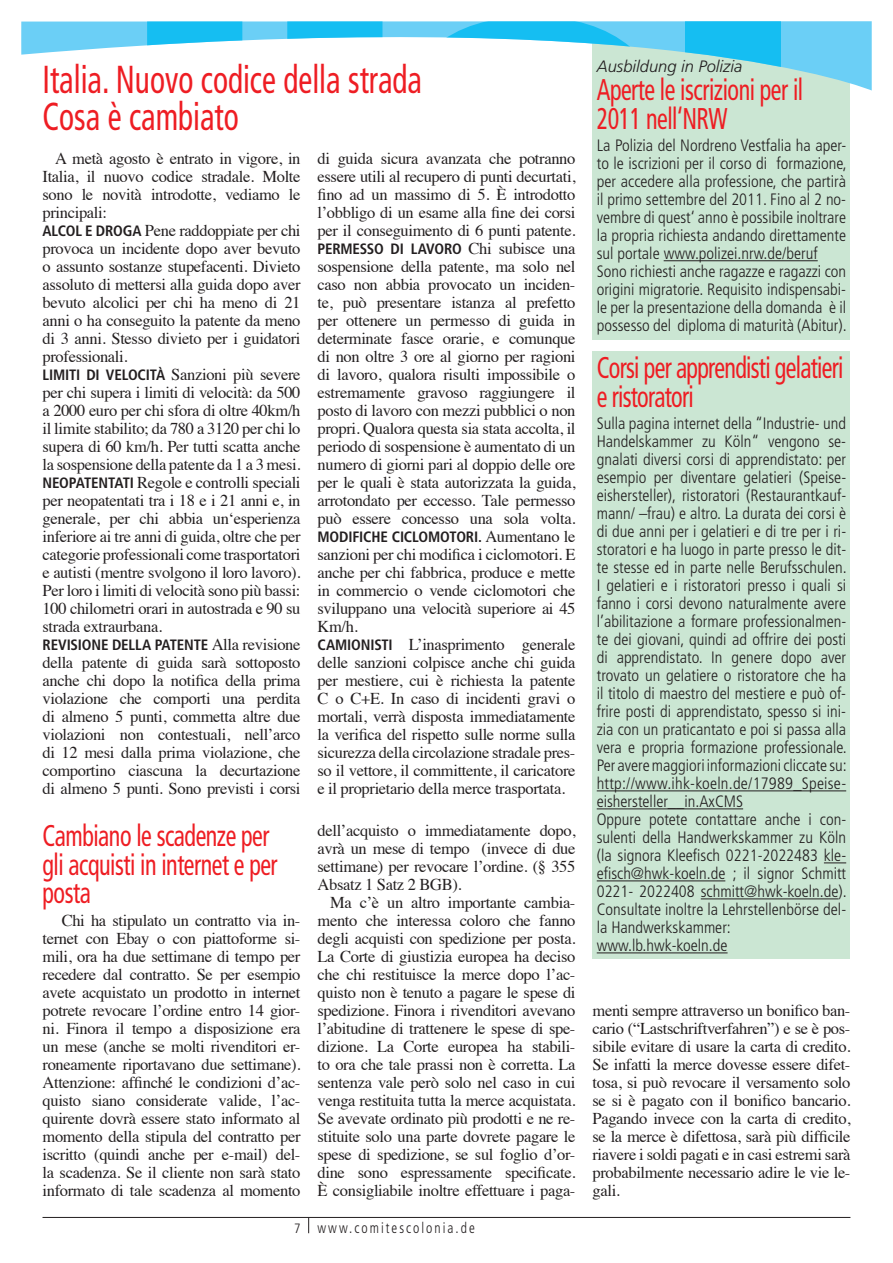
<style>
.page{position:relative;width:893px;height:1263px;background:#fff}
.page>*{position:absolute;margin:0;border:0;box-sizing:border-box;transform-origin:0 0}
.t1{font:condensed 39px/37.2px "Frutiger";color:#ee1d23;scale:.8 1}
.t2{font:condensed 30px/28.5px "Frutiger";letter-spacing:-.02em;color:#ee1d23;scale:.8 1}
.t3{font:16.5px/18px "Times";letter-spacing:-.02em;color:#231f20;text-align:justify}
.t4{font:300 condensed 16.5px/18px "Frutiger";color:#231f20}
.t5{font:italic 300 16.5px "Frutiger";color:#231f20}
.t6{font:700 condensed 15px "Frutiger";letter-spacing:-.01em;color:#231f20}
.t7{font:300 condensed 15px "Frutiger";letter-spacing:.15em;color:#231f20;scale:.9 1}
.s1{font-family:"Frutiger";font-weight:700;font-stretch:condensed;font-size:15px}
.s2{font-size:13.5px}
</style>
<div class="page">
<div style="left:592px;top:37px;width:258px;height:303px;background:#cbe6d3"></div>
<hr style="left:664px;top:260px;width:154px;height:1px;background:#231f20">
<hr style="left:43px;top:1217px;width:807px;height:1px;background:#231f20">
<svg style="left:308px;top:1218px;width:1px;height:15px"></svg>
<svg style="left:21px;top:21px;width:851px;height:70px;fill:#6bcff6"></svg>
<svg style="left:147px;top:21px;width:235px;height:70px"></svg>
<svg style="left:399px;top:21px;width:268px;height:70px"></svg>
<svg style="left:685px;top:21px;width:95px;height:70px;fill:#15bef2"></svg>
<div style="left:592px;top:352px;width:258px;height:607px;background:#cbe6d3"></div>
<hr style="left:597px;top:790px;width:249px;height:1px;background:#231f20">
<hr style="left:597px;top:808px;width:146px;height:1px;background:#231f20">
<svg style="left:824px;top:862px;width:22px;height:1px"></svg>
<hr style="left:597px;top:880px;width:128px;height:1px;background:#231f20">
<hr style="left:701px;top:898px;width:138px;height:1px;background:#231f20">
<hr style="left:597px;top:952px;width:131px;height:1px;background:#231f20">
<h1 class="t1" style="left:43px;top:61px;width:476px">Italia. Nuovo codice della strada<br>Cosa è cambiato</h1>
<p class="t3" style="left:317px;top:148px;width:260px">di guida sicura avanzata che potranno essere utili al recupero di punti decurtati, fino ad un massimo di 5. È introdotto l’obbligo di un esame alla fine dei corsi per il conseguimento di 6 punti patente.</p>
<p class="t6" style="left:317px;top:240px;width:51px">PERM ESSO</p>
<p class="t6" style="left:391px;top:240px;width:54px">DI LAVORO</p>
<p class="t3" style="left:43px;top:148px;width:259px;text-indent:13px">A metà agosto è entrato in vigore, in Italia, il nuovo codice stradale. Molte sono le novità introdotte, vediamo le principali:</p>
<p class="t6" style="left:43px;top:222px;width:18px">ALCOL</p>
<p class="t6" style="left:85px;top:222px;width:21px">E DROGA</p>
<p class="t3" style="left:43px;top:220px;width:260px;text-indent:102px">Pene raddoppiate per chi provoca un incidente dopo aver bevuto o assunto sostanze stupefacenti. Divieto assoluto di mettersi alla guida dopo aver bevuto alcolici per chi ha meno di 21 anni o ha conseguito la patente da meno di 3 anni. Stesso divieto per i guidatori professionali.</p>
<p class="t6" style="left:43px;top:366px;width:87px">LIMITI DI VELOCI</p>
<p class="t3" style="left:317px;top:238px;width:260px;text-indent:151px">Chi subisce una sospensione della patente, ma solo nel caso non abbia provocato un inciden&shy;te, può presentare istanza al prefetto per ottenere un permesso di guida in determinate fasce orarie, e comunque di non oltre 3 ore al giorno per ragioni di lavoro, qualora risulti impossibile o estremamente gravoso raggiungere il posto di lavoro con mezzi pubblici o non propri. Qualora questa sia stata accolta, il periodo di sospensione è aumentato di un numero di giorni pari al doppio delle ore per le quali è stata autorizzata la guida, arrotondato per eccesso. Tale permesso può essere concesso una sola volta.</p>
<p class="t6" style="left:317px;top:528px;width:84px">MODIFICHE CICLOMO</p>
<p class="t3" style="left:43px;top:364px;width:260px;text-indent:107px"><span class="s1">TÀ</span> Sanzioni più severe per chi supera i limiti di velocità: da 500 a 2000 euro per chi sfora di oltre 40km/h il limite stabilito; da 780 a 3120 per chi lo supera di 60 km/h. Per tutti scatta anche la sospensione della patente da 1 a 3 mesi.<br><span class="s1">NEOPATENTATI</span> Regole e controlli speciali per neopatentati tra i 18 e i 21 anni e, in generale, per chi abbia un‘esperienza inferiore ai tre anni di guida, oltre che per categorie professionali come trasportatori e autisti (mentre svolgono il loro lavoro).<br>Per loro i limiti di velocità sono più bassi:<br>100 chilometri orari in autostrada e 90 su strada extraurbana.</p>
<p class="t6" style="left:43px;top:636px;width:32px">REVISION</p>
<p class="t6" style="left:101px;top:636px;width:36px">E DELLA</p>
<p class="t3" style="left:317px;top:526px;width:260px;text-indent:132px"><span class="s1">TORI .</span> Aumentano le sanzioni per chi modifica i ciclomotori. E anche per chi fabbrica, produce e mette in commercio o vende ciclomotori che sviluppano una velocità superiore ai 45<br>Km/h.</p>
<p class="t6" style="left:317px;top:636px;width:18px">CAMIONIS</p>
<p class="t3" style="left:43px;top:634px;width:260px;text-indent:112px"><span class="s1">PATENTE</span> Alla revisione della patente di guida sarà sottoposto anche chi dopo la notifica della prima violazione che comporti una perdita di almeno 5 punti, commetta altre due violazioni non contestuali, nell’arco di 12 mesi dalla prima violazione, che comportino ciascuna la decurtazione di almeno 5 punti. Sono previsti i corsi</p>
<p class="t3" style="left:317px;top:634px;width:260px;text-indent:64px"><span class="s1">TI</span> L’inasprimento generale delle sanzioni colpisce anche chi guida per mestiere, cui è richiesta la patente C o C+E. In caso di incidenti gravi o mortali, verrà disposta immediatamente la verifica del rispetto sulle norme sulla sicurezza della circolazione stradale pres&shy;so il vettore, il committente, il caricatore e il proprietario della merce trasportata.</p>
<p class="t3" style="left:317px;top:820px;width:260px">dell’acquisto o immediatamente dopo, avrà un mese di tempo (invece di due settimane) per revocare l’ordine. (§ 355<br>Absatz 1 Satz 2 BGB).</p>
<p class="t3" style="left:317px;top:892px;width:260px;text-indent:13px">Ma c’è un altro importante cambia&shy;mento che interessa coloro che fanno degli acquisti con spedizione per posta.<br>La Corte di giustizia europea ha deciso che chi restituisce la merce dopo l’ac&shy;quisto non è tenuto a pagare le spese di spedizione. Finora i rivenditori avevano l’abitudine di trattenere le spese di spe&shy;dizione. La Corte europea ha stabili&shy;to ora che tale prassi non è corretta. La sentenza vale però solo nel caso in cui venga restituita tutta la merce acquistata.<br>Se avevate ordinato più prodotti e ne re&shy;stituite solo una parte dovrete pagare le spese di spedizione, se sul foglio d’or&shy;dine sono espressamente specificate.<br>È consigliabile inoltre effettuare i paga-</p>
<h2 class="t2" style="left:43px;top:822px;width:296px">Cambiano le scadenze per gli acquisti in internet e per posta</h2>
<p class="t3" style="left:43px;top:910px;width:260px;text-indent:19px">Chi ha stipulato un contratto via in&shy;ternet con Ebay o con piattoforme si&shy;mili, ora ha due settimane di tempo per recedere dal contratto. Se per esempio avete acquistato un prodotto in internet potrete revocare l’ordine entro 14 gior&shy;ni. Finora il tempo a disposizione era un mese (anche se molti rivenditori er&shy;roneamente riportavano due settimane).<br>Attenzione: affinché le condizioni d’ac&shy;quisto siano considerate valide, l’ac&shy;quirente dovrà essere stato informato al momento della stipula del contratto per iscritto (quindi anche per e-mail) del&shy;la scadenza. Se il cliente non sarà stato informato di tale scadenza al momento</p>
<p class="t7" style="left:294px;top:1219px;width:203px"><span class="s2">7</span> www.comitescolonia.de</p>
<p class="t5" style="left:597px;top:57px;width:147px">Ausbildung in Polizia</p>
<h2 class="t2" style="left:597px;top:76px;width:260px">Aperte le iscrizioni per il<br>2011 nell‘NRW</h2>
<p class="t4" style="left:597px;top:137px;width:252px">La Polizia del Nordreno Vestfalia ha aper&shy;to le iscrizioni per il corso di formazione, per accedere alla professione, che partirà il primo settembre del 2011. Fino al 2 no&shy;vembre di quest‘ anno è possibile inoltrare la propria richiesta andando direttamente sul portale www.polizei.nrw.de/beruf Sono richiesti anche ragazze e ragazzi con origini migratorie. Requisito indispensabi&shy;le per la presentazione della domanda è il possesso del diploma di maturità (Abitur).</p>
<h2 class="t2" style="left:597px;top:354px;width:310px">Corsi per apprendisti gelatieri e ristoratori</h2>
<p class="t4" style="left:597px;top:415px;width:252px">Sulla pagina internet della “Industrie- und Handelskammer zu Köln“ vengono se&shy;gnalati diversi corsi di apprendistato: per esempio per diventare gelatieri (Speise&shy;eishersteller), ristoratori (Restaurantkauf&shy;mann/ –frau) e altro. La durata dei corsi è di due anni per i gelatieri e di tre per i ri&shy;storatori e ha luogo in parte presso le dit&shy;te stesse ed in parte nelle Berufsschulen.<br>I gelatieri e i ristoratori presso i quali si fanno i corsi devono naturalmente avere l’abilitazione a formare professionalmen&shy;te dei giovani, quindi ad offrire dei posti di apprendistato. In genere dopo aver trovato un gelatiere o ristoratore che ha il titolo di maestro del mestiere e può of&shy;frire posti di apprendistato, spesso si ini&shy;zia con un praticantato e poi si passa alla vera e propria formazione professionale.<br>Per avere maggiori informazioni cliccate su: http://www.ihk-koeln.de/17989_Speise&shy;eishersteller__in.AxCMS<br>Oppure potete contattare anche i con&shy;sulenti della Handwerkskammer zu Köln (la signora Kleefisch 0221-2022483 kle&shy;efisch@hwk-koeln.de ; il signor Schmitt 0221- 2022408 schmitt@hwk-koeln.de).<br>Consultate inoltre la Lehrstellenbörse del&shy;la Handwerkskammer: www.lb.hwk-koeln.de</p>
<p class="t3" style="left:592px;top:1000px;width:260px">menti sempre attraverso un bonifico ban&shy;cario (“Lastschriftverfahren”) e se è pos&shy;sibile evitare di usare la carta di credito.<br>Se infatti la merce dovesse essere difet&shy;tosa, si può revocare il versamento solo se si è pagato con il bonifico bancario.<br>Pagando invece con la carta di credito, se la merce è difettosa, sarà più difficile riavere i soldi pagati e in casi estremi sarà probabilmente necessario adire le vie le&shy;gali.</p>
</div>
